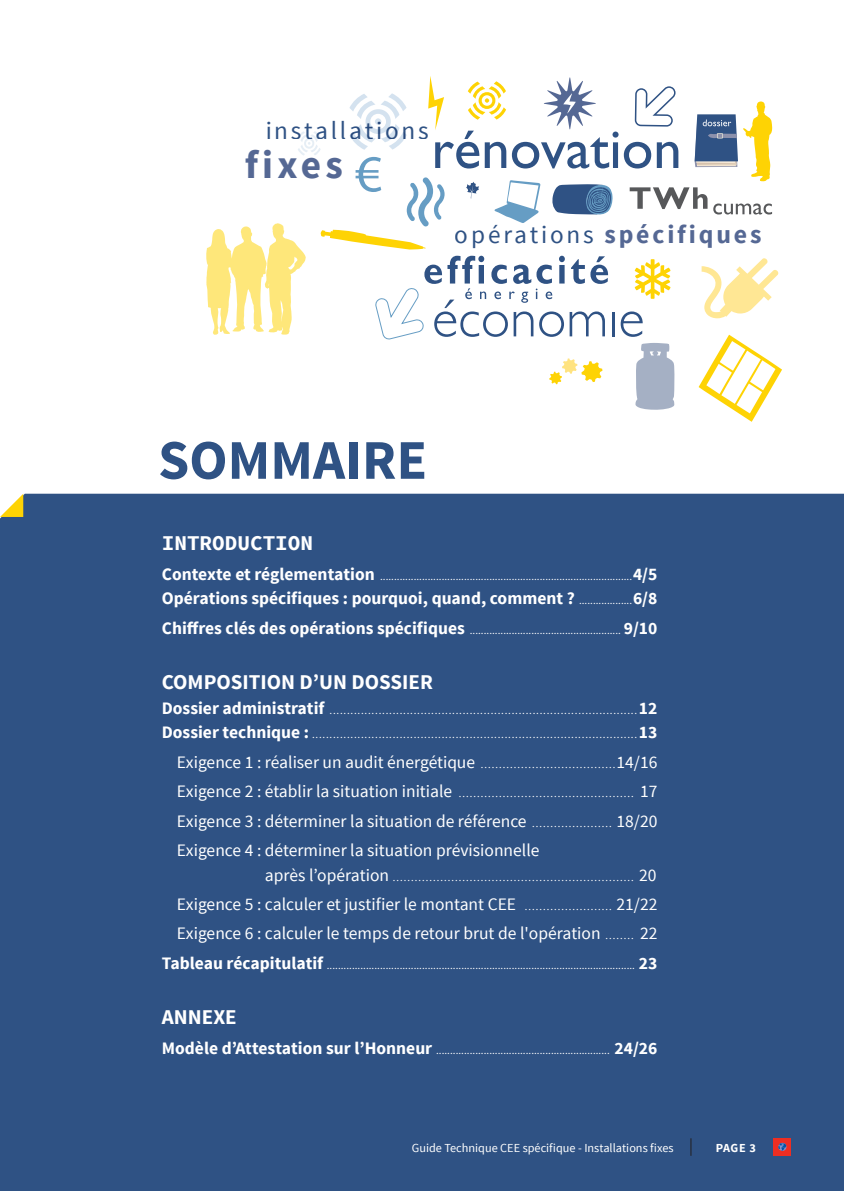
<style>
.page{position:relative;width:844px;height:1191px;background:#fff}
.page>*{position:absolute;margin:0;border:0;box-sizing:border-box;transform-origin:0 0}
.t1{font:700 56px "Source Sans Pro";color:#2f5284}
.t2{font:700 39.38px "Source Sans Pro";letter-spacing:.11em;color:#556894}
.t3{font:700 25.72px "Source Sans Pro";letter-spacing:.11em;color:#556894}
.t4{font:25.2px "Source Sans Pro";letter-spacing:.11em;color:#2f5284}
.t5{font:700 21px "Source Sans Pro";color:#fff}
.t6{font:700 21px "Source Code Pro";color:#fff}
.t7{font:17.5px/29.4px "Source Sans Pro";color:#fff;text-align:right}
.t8{font:700 17.5px "Source Sans Pro";color:#fff}
.t9{font:12.25px "Source Sans Pro";color:#fff}
.t10{font:700 12.25px "Source Sans Pro";color:#fff}
.t11{font:10.5px "Source Sans Pro";color:#fff}
.t12{font:700 7px "Source Sans Pro";color:#fff}
.s1{font-weight:400;font-size:25.2px;color:#2f5284}
.s2{font-weight:700}
.s3{font-size:10.5px}
.s4{font-size:17.5px}
</style>
<div class="page">
<div style="left:0;top:494px;width:843px;height:697px;background:#2f5284"></div>
<svg style="left:0;top:494px;width:23px;height:23px"></svg>
<svg style="left:206px;top:76px;width:575px;height:346px"></svg>
<svg style="left:690px;top:1138px;width:1px;height:17px"></svg>
<div style="left:773px;top:1138px;width:18px;height:17px;background:#ee2e22"></div>
<svg style="left:778px;top:1142px;width:8px;height:9px"></svg>
<h3 class="t4" style="left:265px;top:115px;width:165px">installations</h3>
<h2 class="t2" style="left:244px;top:140px;width:100px">fixes</h2>
<h3 class="t3" style="left:454px;top:218px;width:308px"><span class="s1">opérations</span> spécifiques</h3>
<h1 class="t1" style="left:158px;top:424px;width:270px">SOMMAIRE</h1>
<h3 class="t6" style="left:162px;top:530px;width:153px">INTRODUCTION</h3>
<h3 class="t8" style="left:162px;top:562px;width:214px">Contexte et réglementation</h3>
<p class="t12" style="left:380px;top:573px;width:253px">..........................................................................................</p>
<h3 class="t8" style="left:633px;top:562px;width:26px">4/5</h3>
<h3 class="t8" style="left:162px;top:587px;width:414px">Opérations spécifiques : pourquoi, quand, comment ?</h3>
<p class="t12" style="left:579px;top:597px;width:54px">...................</p>
<h3 class="t8" style="left:633px;top:587px;width:26px">6/8</h3>
<h3 class="t8" style="left:162px;top:616px;width:304px">Chiffres clés des opérations spécifiques</h3>
<p class="t12" style="left:470px;top:627px;width:152px">......................................................</p>
<h3 class="t8" style="left:623px;top:616px;width:35px">9/10</h3>
<h3 class="t5" style="left:162px;top:668px;width:272px">COMPOSITION D’UN DOSSIER</h3>
<h3 class="t8" style="left:162px;top:696px;width:164px">Dossier administratif</h3>
<p class="t12" style="left:330px;top:707px;width:308px">........................................................................................</p>
<h3 class="t8" style="left:638px;top:696px;width:20px">12</h3>
<h3 class="t8" style="left:162px;top:721px;width:149px">Dossier technique :</h3>
<p class="t12" style="left:312px;top:731px;width:326px">.............................................................................................</p>
<h3 class="t7" style="left:177px;top:718px;width:482px"><span class="s2">13<br></span>Exigence 1 : réaliser un audit énergétique <span class="s3">.....................................</span>14/16</h3>
<h3 class="t11" style="left:177px;top:787px;width:482px"><span class="s4">Exigence 2 : établir la situation initiale</span> ................................................ <span class="s4">17</span></h3>
<h3 class="t7" style="left:177px;top:806px;width:482px;text-align:left">Exigence 3 : déterminer la situation de référence <span class="s3">......................</span> 18/20<br>Exigence 4 : déterminer la situation prévisionnelle</h3>
<h3 class="t11" style="left:265px;top:870px;width:393px"><span class="s4">après l’opération</span> .................................................................. <span class="s4">20</span></h3>
<h3 class="t7" style="left:177px;top:889px;width:482px">Exigence 5 : calculer et justifier le montant CEE <span class="s3">........................</span> 21/22</h3>
<h3 class="t7" style="left:177px;top:919px;width:482px">Exigence 6 : calculer le temps de retour brut de l'opération <span class="s3">........</span> 22</h3>
<h3 class="t8" style="left:162px;top:952px;width:163px">Tableau récapitulatif</h3>
<p class="t12" style="left:327px;top:962px;width:309px">..............................................................................................................</p>
<h3 class="t8" style="left:638px;top:952px;width:20px">23</h3>
<h3 class="t5" style="left:162px;top:1004px;width:76px">ANNEXE</h3>
<h3 class="t8" style="left:162px;top:1036px;width:272px">Modèle d’Attestation sur l’Honneur</h3>
<p class="t12" style="left:436px;top:1047px;width:174px">..............................................................</p>
<h3 class="t8" style="left:614px;top:1036px;width:44px">24/26</h3>
<h3 class="t9" style="left:412px;top:1140px;width:263px">Guide Technique CEE spécifique - Installations fixes</h3>
<h3 class="t10" style="left:715px;top:1139px;width:42px">PAGE 3</h3>
</div>
